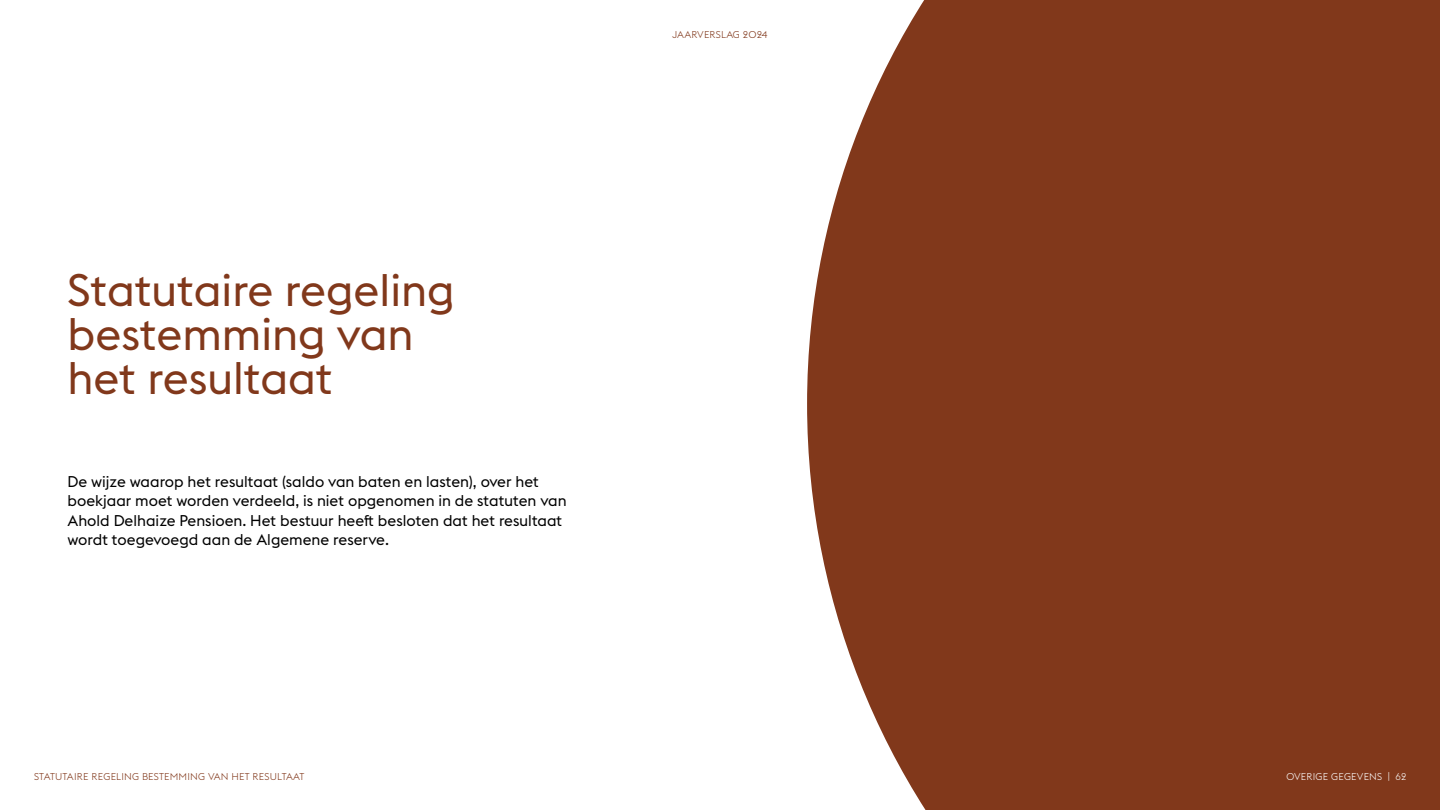
<style>
.page{position:relative;width:1440px;height:810px;background:#fff}
.page>*{position:absolute;margin:0;border:0;box-sizing:border-box;transform-origin:0 0}
.t1{font:45px/43.9px "Euclid Flex";color:#81381b}
.t2{font:15.38px/19.5px "Euclid Flex";color:#000}
.t3{font:300 9.75px "Euclid Flex";letter-spacing:.02em;color:#81381b}
.t4{font:300 9.75px "Euclid Flex";letter-spacing:.02em;color:#fff}
</style>
<div class="page">
<div style="left:807px;top:0;width:633px;height:810px;background:#81381b"></div>
<h1 class="t1" style="left:68px;top:269px;width:389px">Statutaire regeling bestemming van het resultaat</h1>
<p class="t2" style="left:68px;top:472px;width:501px">De wijze waarop het resultaat (saldo van baten en lasten), over het boekjaar moet worden verdeeld, is niet opgenomen in de statuten van Ahold Delhaize Pensioen. Het bestuur heeft besloten dat het resultaat wordt toegevoegd aan de Algemene reserve.</p>
<p class="t3" style="left:673px;top:29px;width:96px">JAARVERSLAG 2024</p>
<p class="t3" style="left:34px;top:771px;width:270px">STATUTAIRE REGELING BESTEMMING VAN H ET RESU LTAAT</p>
<p class="t4" style="left:1286px;top:771px;width:121px">OVERIGE GEGEVENS | 62</p>
</div>
